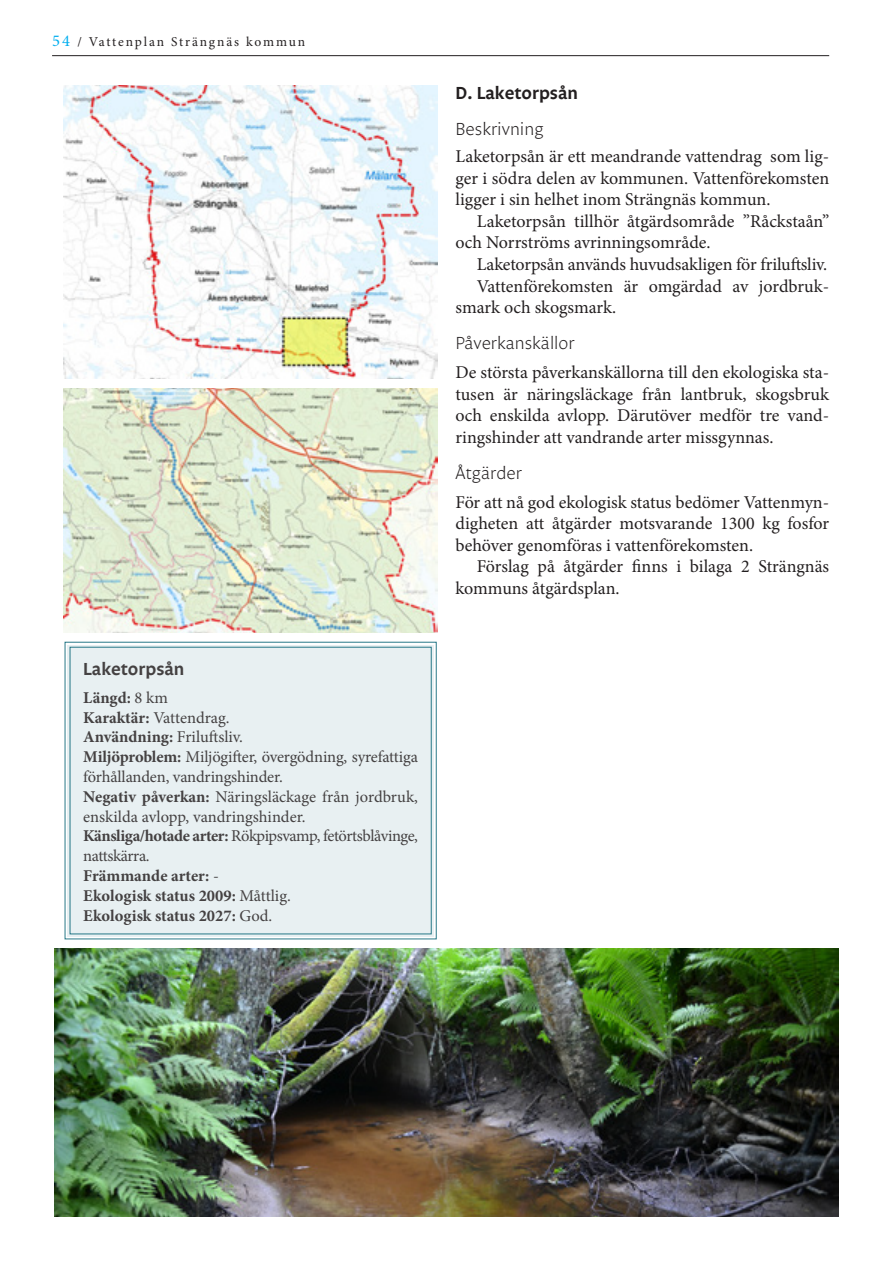
<style>
.page{position:relative;width:893px;height:1263px;background:#fff}
.page>*{position:absolute;margin:0;border:0;box-sizing:border-box;transform-origin:0 0}
.Brödtext_1{font:18px/21.6px "Minion Pro";letter-spacing:-.005em;color:#231f20;text-align:justify}
.Brödtext_2{font:18px/21.6px "Minion Pro";letter-spacing:-.005em;color:#231f20}
.Underrubrik_bilagor{font:300 18px "Legato OT";color:#231f20}
.Rubrik_2{font:600 18px "Legato OT";color:#231f20}
.t1{font:16.5px/19.8px "Minion Pro";letter-spacing:-.01em;color:#231f20}
.t2{font:13.5px "Minion Pro";letter-spacing:.135em;color:#231f20}
.s1{font-size:16.5px;color:#00aeef}
.s2{font-weight:700}
</style>
<div class="page">
<hr style="left:52px;top:55px;width:777px;height:1px;background:#231f20">
<img style="left:54px;top:948px;width:785px;height:268px">
<img style="left:64px;top:388px;width:373px;height:244px">
<img style="left:64px;top:85px;width:373px;height:294px">
<div style="left:64px;top:641px;width:373px;height:299px;background:#e8f0f2"></div>
<p class="t2" style="left:52px;top:33px;width:255px"><span class="s1">54</span> / Vattenplan Strängnäs kommun</p>
<p class="Rubrik_2" style="left:83px;top:658px;width:103px">Laketorpsån</p>
<p class="t1" style="left:83px;top:688px;width:336px"><span class="s2">Längd:</span> 8 km<br><span class="s2">Karaktär:</span> Vattendrag.<br><span class="s2">Användning:</span> Friluftsliv.<br><span class="s2">Miljöproblem:</span> Miljögifter, övergödning, syrefattiga förhållanden, vandringshinder.<br><span class="s2">Negativ påverkan:</span> Näringsläckage från jordbruk, enskilda avlopp, vandringshinder.<br><span class="s2">Känsliga/hotade arter:</span> Rökpipsvamp, fetörtsblåvinge, nattskärra.<br><span class="s2">Främmande arter:</span> -<br><span class="s2">Ekologisk status 2009:</span> Måttlig.<br><span class="s2">Ekologisk status 2027:</span> God.</p>
<p class="Rubrik_2" style="left:455px;top:82px;width:124px">D. Laketorpsån</p>
<p class="Underrubrik_bilagor" style="left:455px;top:119px;width:90px">Beskrivning</p>
<p class="Brödtext_1" style="left:455px;top:146px;width:375px">Laketorpsån är ett meandrande vattendrag som lig&shy;ger i södra delen av kommunen. Vattenförekomsten ligger i sin helhet inom Strängnäs kommun.</p>
<p class="Brödtext_2" style="left:455px;top:210px;width:375px;text-indent:21px">Laketorpsån tillhör åtgärdsområde ”Råckstaån” och Norrströms avrinningsområde.</p>
<p class="Brödtext_2" style="left:477px;top:254px;width:352px">Laketorpsån används huvudsakligen för friluftsliv.</p>
<p class="Brödtext_2" style="left:455px;top:275px;width:375px;text-indent:21px">Vattenförekomsten är omgärdad av jordbruk&shy;smark och skogsmark.</p>
<p class="Underrubrik_bilagor" style="left:455px;top:333px;width:121px">Påverkanskällor</p>
<p class="Brödtext_1" style="left:455px;top:362px;width:375px">De största påverkanskällorna till den ekologiska sta&shy;tusen är näringsläckage från lantbruk, skogsbruk och enskilda avlopp. Därutöver medför tre vand&shy;ringshinder att vandrande arter missgynnas.</p>
<p class="Underrubrik_bilagor" style="left:455px;top:463px;width:68px">Åtgärder</p>
<p class="Brödtext_1" style="left:455px;top:491px;width:375px">För att nå god ekologisk status bedömer Vattenmyn&shy;digheten att åtgärder motsvarande 1300 kg fosfor behöver genomföras i vattenförekomsten.</p>
<p class="Brödtext_2" style="left:455px;top:556px;width:375px;text-indent:21px">Förslag på åtgärder finns i bilaga 2 Strängnäs kommuns åtgärdsplan.</p>
</div>
